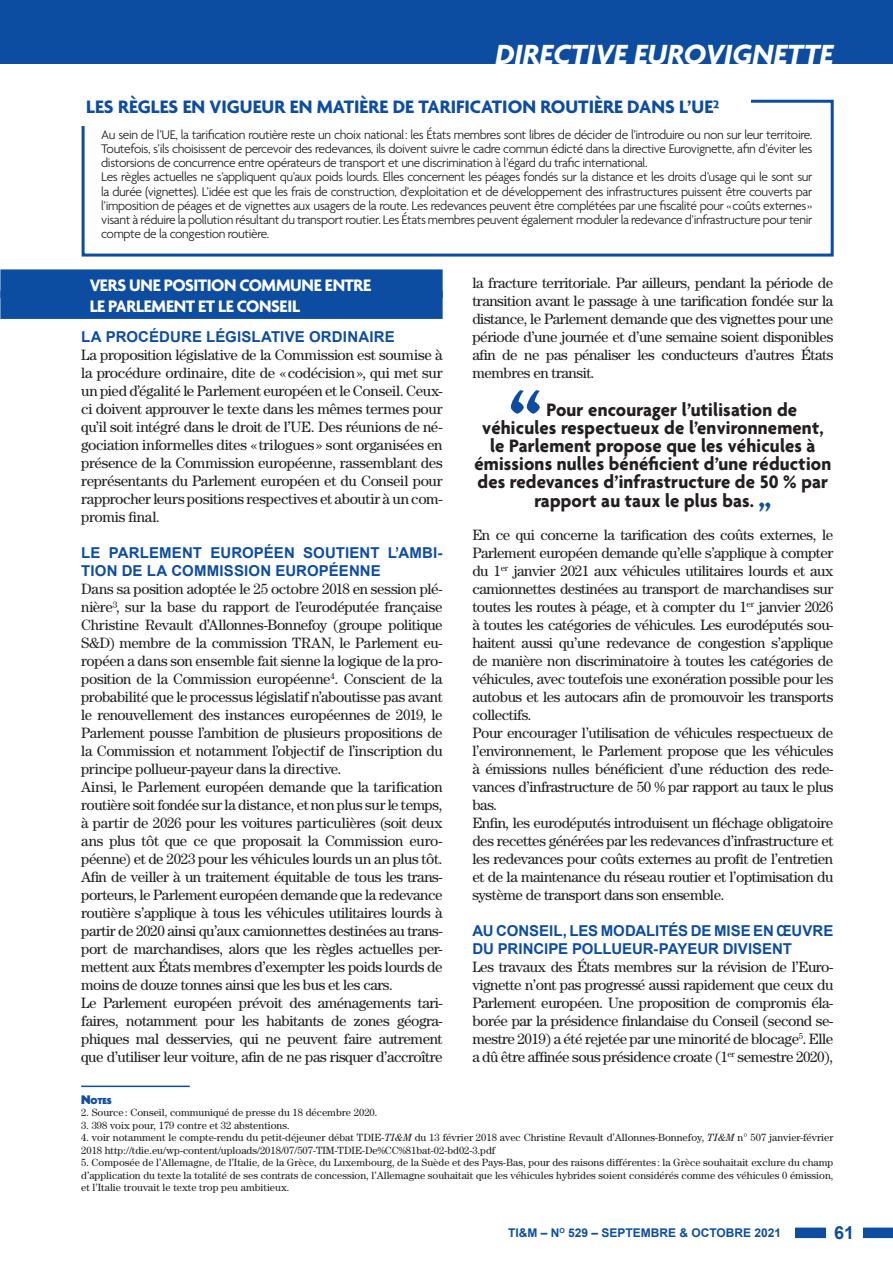
<style>
.page{position:relative;width:893px;height:1263px;background:#fff}
.page>*{position:absolute;margin:0;border:0;box-sizing:border-box;transform-origin:0 0}
.t1{font:700 78px "Agenda";color:#0d4da1}
.t2{font:italic 700 30px "Agenda";color:#fff}
.t3{font:700 30px "Agenda";color:#0d4da1}
.t4{font:700 19.5px "Agenda";letter-spacing:.01em;color:#231f20}
.t5{font:700 19.5px "Agenda";color:#0d4da1}
.t6{font:700 18px/21px "Agenda";letter-spacing:-.02em;color:#fff}
.t7{font:700 18px "Arial";color:#0d4da1}
.t8{font:15px/18px "Century Std";letter-spacing:-.03em;color:#231f20;text-align:justify}
.t9{font:700 15px/18px "Arial";letter-spacing:.005em;color:#0d4da1}
.t10{font:300 13.5px/14.2px "Agenda";letter-spacing:-.03em;color:#231f20}
.t11{font:700 12px "Arial";color:#0d4da1}
.t12{font:10.5px/12.5px "Century Std";color:#231f20}
.t13{font:900 9.45px "Agenda";color:#0d4da1}
.s1{font-size:13.5px}
.s2{font-style:italic}
</style>
<div class="page">
<div style="left:0;top:0;width:893px;height:64px;background:#0d4da1"></div>
<div style="left:628px;top:1227px;width:265px;height:11px;background:#0d4da1"></div>
<div style="left:826px;top:1216px;width:36px;height:34px;background:#fff"></div>
<div style="left:489px;top:1216px;width:305px;height:34px;background:#fff"></div>
<hr style="left:81px;top:1085px;width:109px;height:2px;background:#0d4da1">
<div style="left:82px;top:100px;width:752px;height:157px;border:3px solid #0d4da1"></div>
<svg style="left:82px;top:100px;width:669px;height:26px"></svg>
<div style="left:0;top:269px;width:443px;height:29px;background:#0d4da1"></div>
<div style="left:0;top:290px;width:443px;height:29px;background:#0d4da1"></div>
<h2 class="t2" style="left:495px;top:38px;width:340px">DIRECTIVE EUROVIGNETTE</h2>
<h3 class="t5" style="left:86px;top:96px;width:635px">LES RÈGLES EN VIGUEUR EN MATIÈRE DE TARIFICATION ROUTIÈRE DANS L’UE²</h3>
<p class="t10" style="left:101px;top:128px;width:713px">Au sein de l’UE, la tarification routière reste un choix national: les États membres sont libres de décider de l’introduire ou non sur leur territoire.<br>Toutefois, s’ils choisissent de percevoir des redevances, ils doivent suivre le cadre commun édicté dans la directive Eurovignette, afin d’éviter les distorsions de concurrence entre opérateurs de transport et une discrimination à l’égard du trafic international.<br>Les règles actuelles ne s’appliquent qu’aux poids lourds. Elles concernent les péages fondés sur la distance et les droits d’usage qui le sont sur la durée (vignettes). L’idée est que les frais de construction, d’exploitation et de développement des infrastructures puissent être couverts par l’imposition de péages et de vignettes aux usagers de la route. Les redevances peuvent être complétées par une fiscalité pour «coûts externes» visant à réduire la pollution résultant du transport routier. Les États membres peuvent également moduler la redevance d’infrastructure pour tenir compte de la congestion routière.</p>
<p class="t6" style="left:90px;top:276px;width:283px">VERS UNE POSITION COMMUNE ENTRE<br>LE PARLEMENT ET LE CONSEIL</p>
<p class="t9" style="left:81px;top:328px;width:315px">LA PROCÉDURE LÉGISLATIVE ORDINAIRE</p>
<p class="t8" style="left:81px;top:346px;width:363px">La proposition législative de la Commission est soumise à la procédure ordinaire, dite de «codécision», qui met sur un pied d’égalité le Parlement européen et le Conseil. Ceux&shy;ci doivent approuver le texte dans les mêmes termes pour qu’il soit intégré dans le droit de l’UE. Des réunions de né&shy;gociation informelles dites «trilogues» sont organisées en présence de la Commission européenne, rassemblant des représentants du Parlement européen et du Conseil pour rapprocher leurs positions respectives et aboutir à un com&shy;promis final.</p>
<p class="t9" style="left:81px;top:544px;width:363px">LE PARLEMENT EUROPÉEN SOUTIENT L’AMBI-<br>TION DE LA COMMISSION EUROPÉENNE</p>
<p class="t8" style="left:81px;top:580px;width:363px;text-align:left">Dans sa position adoptée le 25 octobre 2018 en session plé&shy;nière³, sur la base du rapport de l’eurodéputée française Christine Revault d’Allonnes-Bonnefoy (groupe politique S&amp;D) membre de la commission TRAN, le Parlement eu&shy;ropéen a dans son ensemble fait sienne la logique de la pro&shy;position de la Commission européenne<sup>4</sup>. Conscient de la probabilité que le processus législatif n’aboutisse pas avant le renouvellement des instances européennes de 2019, le Parlement pousse l’ambition de plusieurs propositions de la Commission et notamment l’objectif de l’inscription du principe pollueur-payeur dans la directive.<br>Ainsi, le Parlement européen demande que la tarification routière soit fondée sur la distance, et non plus sur le temps, à partir de 2026 pour les voitures particulières (soit deux ans plus tôt que ce que proposait la Commission euro&shy;péenne) et de 2023 pour les véhicules lourds un an plus tôt.<br>Afin de veiller à un traitement équitable de tous les trans&shy;porteurs, le Parlement européen demande que la redevance routière s’applique à tous les véhicules utilitaires lourds à partir de 2020 ainsi qu’aux camionnettes destinées au trans&shy;port de marchandises, alors que les règles actuelles per&shy;mettent aux États membres d’exempter les poids lourds de moins de douze tonnes ainsi que les bus et les cars.<br>Le Parlement européen prévoit des aménagements tari&shy;faires, notamment pour les habitants de zones géogra&shy;phiques mal desservies, qui ne peuvent faire autrement que d’utiliser leur voiture, afin de ne pas risquer d’accroître</p>
<p class="t8" style="left:472px;top:274px;width:362px">la fracture territoriale. Par ailleurs, pendant la période de transition avant le passage à une tarification fondée sur la distance, le Parlement demande que des vignettes pour une période d’une journée et d’une semaine soient disponibles afin de ne pas pénaliser les conducteurs d’autres États membres en transit.</p>
<h1 class="t1" style="left:509px;top:374px;width:35px">“</h1>
<h3 class="t4" style="left:546px;top:399px;width:252px">Pour encourager l’utilisation de</h3>
<h3 class="t4" style="left:482px;top:417px;width:343px">véhicules respectueux de l’environnement,</h3>
<h3 class="t4" style="left:490px;top:435px;width:327px">le Parlement propose que les véhicules à</h3>
<h3 class="t4" style="left:474px;top:453px;width:358px">émissions nulles bénéficient d’une réduction</h3>
<h3 class="t4" style="left:478px;top:471px;width:352px">des redevances d’infrastructure de 50 % par</h3>
<h3 class="t4" style="left:534px;top:491px;width:221px">rapport au taux le plus bas.</h3>
<h2 class="t3" style="left:759px;top:497px;width:14px">”</h2>
<p class="t8" style="left:472px;top:526px;width:362px;text-align:left">En ce qui concerne la tarification des coûts externes, le Parlement européen demande qu’elle s’applique à compter du 1<sup>er</sup> janvier 2021 aux véhicules utilitaires lourds et aux camionnettes destinées au transport de marchandises sur toutes les routes à péage, et à compter du 1<sup>er</sup> janvier 2026 à toutes les catégories de véhicules. Les eurodéputés sou&shy;haitent aussi qu’une redevance de congestion s’applique de manière non discriminatoire à toutes les catégories de véhicules, avec toutefois une exonération possible pour les autobus et les autocars afin de promouvoir les transports collectifs.<br>Pour encourager l’utilisation de véhicules respectueux de l’environnement, le Parlement propose que les véhicules à émissions nulles bénéficient d’une réduction des rede&shy;vances d’infrastructure de 50 % par rapport au taux le plus bas.<br>Enfin, les eurodéputés introduisent un fléchage obligatoire des recettes générées par les redevances d’infrastructure et les redevances pour coûts externes au profit de l’entretien et de la maintenance du réseau routier et l’optimisation du système de transport dans son ensemble.</p>
<p class="t9" style="left:472px;top:922px;width:362px">AU CONSEIL, LES MODALITÉS DE MISE EN ŒUVRE<br>DU PRINCIPE POLLUEUR-PAYEUR DIVISENT</p>
<p class="t8" style="left:472px;top:958px;width:362px">Les travaux des États membres sur la révision de l’Euro&shy;vignette n’ont pas progressé aussi rapidement que ceux du Parlement européen. Une proposition de compromis éla&shy;borée par la présidence finlandaise du Conseil (second se&shy;mestre 2019) a été rejetée par une minorité de blocage<sup>5</sup>. Elle a dû être affinée sous présidence croate (1<sup>er</sup> semestre 2020),</p>
<p class="t13" style="left:81px;top:1096px;width:32px"><span class="s1">N</span>OTES</p>
<p class="t12" style="left:81px;top:1106px;width:298px">2. Source : Conseil, communiqué de presse du 18 décembre 2020.</p>
<p class="t12" style="left:81px;top:1119px;width:210px">3. 398 voix pour, 179 contre et 32 abstentions.</p>
<p class="t12" style="left:81px;top:1131px;width:754px">4. voir notamment le compte-rendu du petit-déjeuner débat TDIE-<span class="s2">TI&amp;M</span> du 13 février 2018 avec Christine Revault d’Allonnes-Bonnefoy, <span class="s2">TI&amp;M</span> n° 507 janvier-février<br>2018 http://tdie.eu/wp-content/uploads/2018/07/507-TIM-TDIE-De%CC%81bat-02-bd02-3.pdf</p>
<p class="t12" style="left:81px;top:1156px;width:754px;text-align:justify">5. Composée de l’Allemagne, de l’Italie, de la Grèce, du Luxembourg, de la Suède et des Pays-Bas, pour des raisons différentes : la Grèce souhaitait exclure du champ d’application du texte la totalité de ses contrats de concession, l’Allemagne souhaitait que les véhicules hybrides soient considérés comme des véhicules 0 émission, et l’Italie trouvait le texte trop peu ambitieux.</p>
<p class="t11" style="left:508px;top:1225px;width:275px">TI&amp;M – N<sup>O</sup> 529 – SEPTEMBRE &amp; OCTOBRE 2021</p>
<p class="t7" style="left:834px;top:1221px;width:22px">61</p>
</div>
